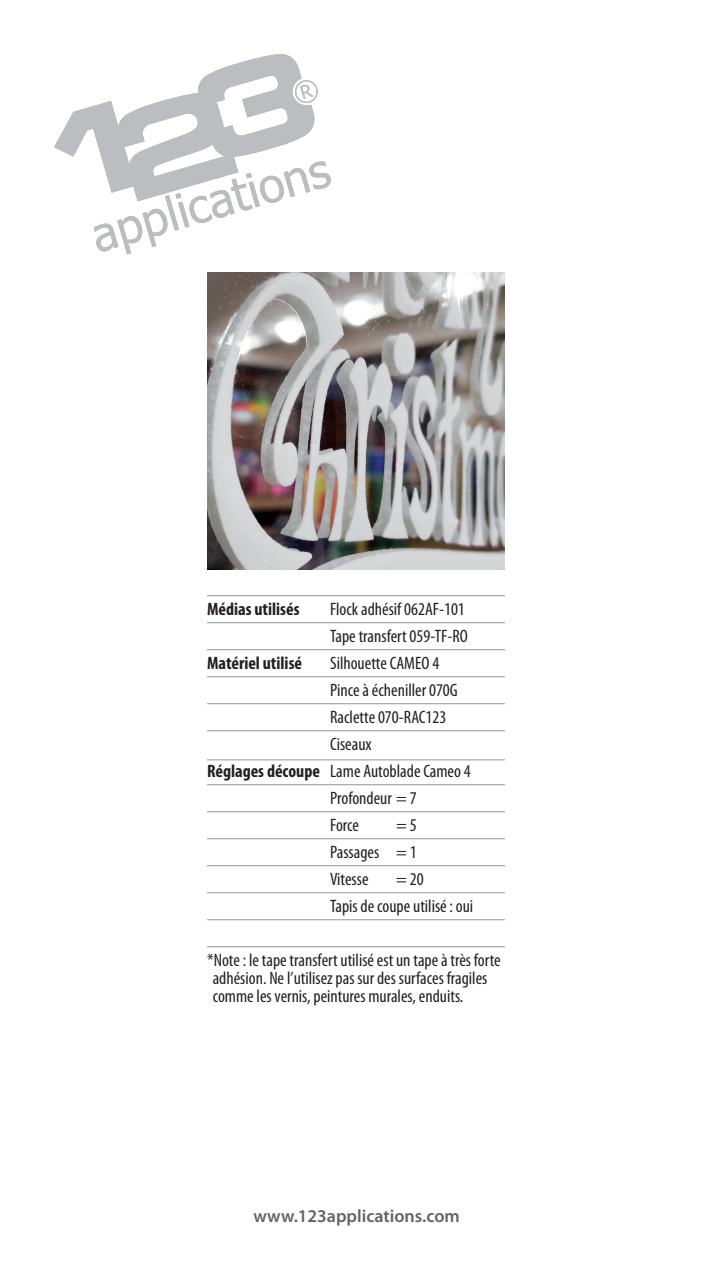
<style>
.page{position:relative;width:712px;height:1263px;background:#fff}
.page>*{position:absolute;margin:0;border:0;box-sizing:border-box;transform-origin:0 0}
.t1{font:condensed 18px/27px "Myriad Pro";color:#231f20}
.t2{font:700 condensed 18px "Myriad Pro";color:#231f20}
.t3{font:600 18px "Myriad Pro";color:#636366}
.s1{font-weight:700}
</style>
<div class="page">
<svg style="left:54px;top:54px;width:261px;height:107px"></svg>
<svg style="left:94px;top:161px;width:237px;height:93px"></svg>
<svg style="left:293px;top:79px;width:25px;height:25px"></svg>
<img style="left:207px;top:272px;width:298px;height:298px">
<hr style="left:207px;top:595px;width:298px;height:1px;background:#939598">
<hr style="left:207px;top:622px;width:298px;height:1px;background:#939598">
<hr style="left:207px;top:649px;width:298px;height:1px;background:#939598">
<hr style="left:207px;top:676px;width:298px;height:1px;background:#939598">
<hr style="left:207px;top:703px;width:298px;height:1px;background:#939598">
<hr style="left:207px;top:730px;width:298px;height:1px;background:#939598">
<hr style="left:207px;top:759px;width:298px;height:1px;background:#939598">
<hr style="left:207px;top:784px;width:298px;height:1px;background:#939598">
<hr style="left:207px;top:811px;width:298px;height:1px;background:#939598">
<hr style="left:207px;top:838px;width:298px;height:1px;background:#939598">
<hr style="left:207px;top:865px;width:298px;height:1px;background:#939598">
<hr style="left:207px;top:892px;width:298px;height:1px;background:#939598">
<hr style="left:207px;top:919px;width:298px;height:1px;background:#939598">
<hr style="left:207px;top:946px;width:298px;height:1px;background:#939598">
<p class="t2" style="left:207px;top:598px;width:94px">Médias utilisés</p>
<p class="t1" style="left:330px;top:595px;width:139px">Flock adhésif 062AF-101<br>Tape transfert 059-TF-RO</p>
<p class="t2" style="left:207px;top:652px;width:96px">Matériel utilisé</p>
<p class="t1" style="left:330px;top:649px;width:111px">Silhouette CAMEO 4</p>
<p class="t1" style="left:330px;top:676px;width:129px">Pince à écheniller 070G</p>
<p class="t1" style="left:330px;top:703px;width:118px">Raclette 070-RAC123</p>
<p class="t1" style="left:330px;top:730px;width:43px">Ciseaux</p>
<p class="t1" style="left:207px;top:757px;width:265px"><span class="s1">Réglages découpe</span> Lame Autoblade Cameo 4</p>
<p class="t1" style="left:330px;top:784px;width:88px">Profondeur = 7</p>
<p class="t1" style="left:330px;top:811px;width:30px">Force</p>
<p class="t1" style="left:330px;top:811px;width:88px;text-align:justify;text-indent:66px">= 5<br>Passages = 1<br>Vitesse</p>
<p class="t1" style="left:330px;top:865px;width:145px;text-indent:66px">= 20<br>Tapis de coupe utilisé : oui</p>
<p class="t1" style="left:213px;top:951px;width:289px;line-height:18px;text-indent:-6px">*Note : le tape transfert utilisé est un tape à très forte adhésion. Ne l’utilisez pas sur des surfaces fragiles comme les vernis, peintures murales, enduits.</p>
<p class="t3" style="left:253px;top:1205px;width:208px">www.123applications.com</p>
</div>
